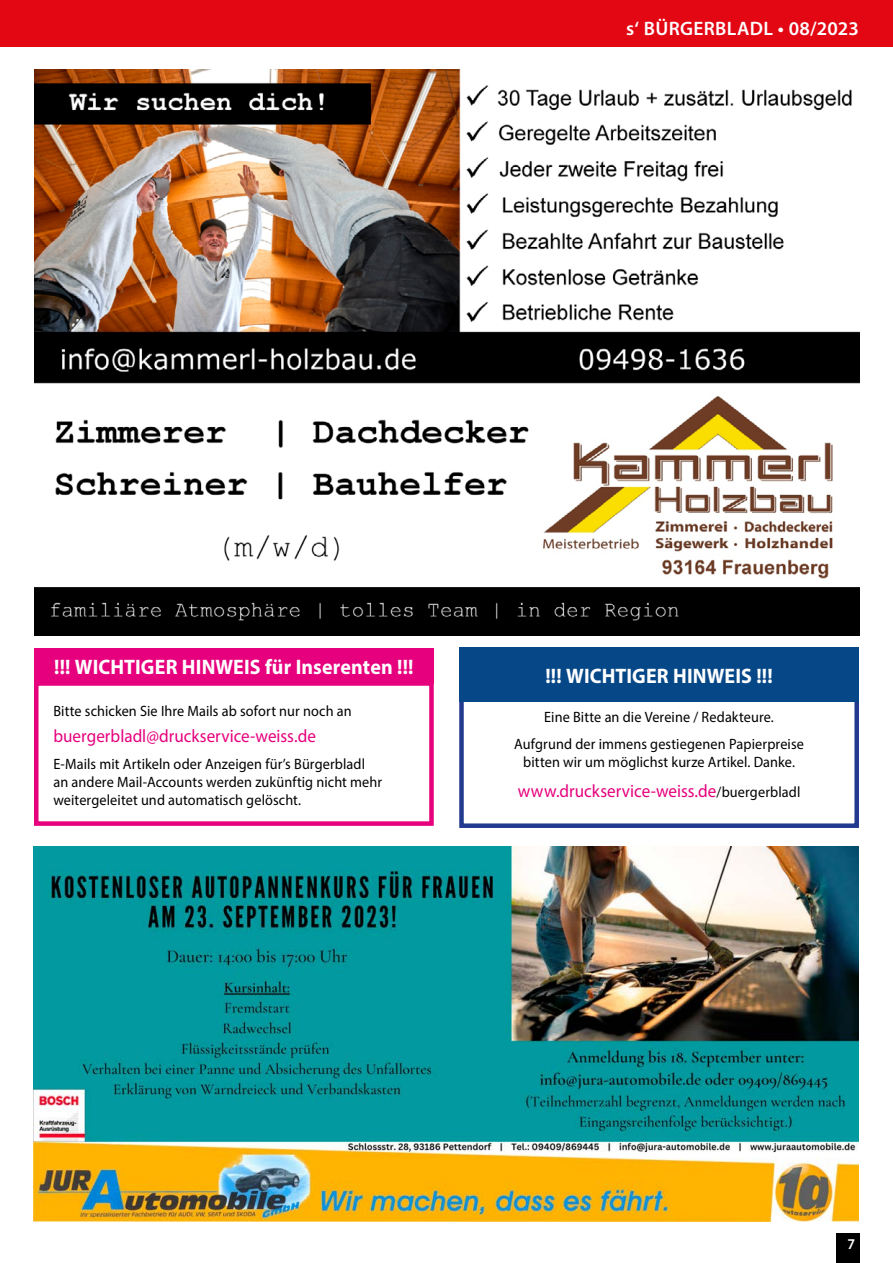
<style>
.page{position:relative;width:893px;height:1263px;background:#fff}
.page>*{position:absolute;margin:0;border:0;box-sizing:border-box;transform-origin:0 0}
.t1{font:700 21px "Myriad Pro";letter-spacing:.005em;color:#fff;scale:.95 1}
.t2{font:600 19.5px "Myriad Pro";letter-spacing:.015em;color:#fff}
.t3{font:18px "Myriad Pro";color:#e6007d;scale:.95 1}
.t4{font:15px/18px "Myriad Pro";letter-spacing:.005em;color:#000;scale:.95 1}
.t5{font:600 15px "Myriad Pro";color:#fff;scale:.95 1}
.s1{font-size:15px;color:#000}
</style>
<div class="page">
<div style="left:0;top:0;width:893px;height:47px;background:#e30613"></div>
<img style="left:33px;top:846px;width:825px;height:375px">
<img style="left:34px;top:69px;width:826px;height:566px">
<div style="left:34px;top:681px;width:400px;height:145px;border:4px solid #e6007d"></div>
<div style="left:34px;top:648px;width:400px;height:36px;background:#e6007d"></div>
<div style="left:836px;top:1233px;width:23px;height:30px;background:#000"></div>
<div style="left:459px;top:688px;width:400px;height:140px;border:4px solid #213a8f"></div>
<div style="left:459px;top:647px;width:400px;height:55px;background:#064787"></div>
<h2 class="t2" style="left:626px;top:16px;width:234px">s‘ BÜRGERBLADL • 08/2023</h2>
<h1 class="t1" style="left:54px;top:653px;width:380px">!!! WICHTIGER HINWEIS für Inserenten !!!</h1>
<p class="t4" style="left:53px;top:702px;width:315px">Bitte schicken Sie Ihre Mails ab sofort nur noch an</p>
<p class="t3" style="left:53px;top:725px;width:278px">buergerbladl@druckservice-weiss.de</p>
<p class="t4" style="left:53px;top:754px;width:348px">E-Mails mit Artikeln oder Anzeigen für’s Bürgerbladl an andere Mail-Accounts werden zukünftig nicht mehr weitergeleitet und automatisch gelöscht.</p>
<h1 class="t1" style="left:545px;top:662px;width:241px">!!! WICHTIGER HINWEIS !!!</h1>
<p class="t4" style="left:514px;top:704px;width:306px;line-height:26.5px;text-align:center">Eine Bitte an die Vereine / Redakteure.<br>Aufgrund der immens gestiegenen Papierpreise</p>
<p class="t4" style="left:523px;top:753px;width:288px">bitten wir um möglichst kurze Artikel. Danke.</p>
<p class="t3" style="left:518px;top:780px;width:299px">www.druckservice-weiss.de<span class="s1">/buergerbladl</span></p>
<p class="t5" style="left:847px;top:1234px;width:10px">7</p>
</div>
